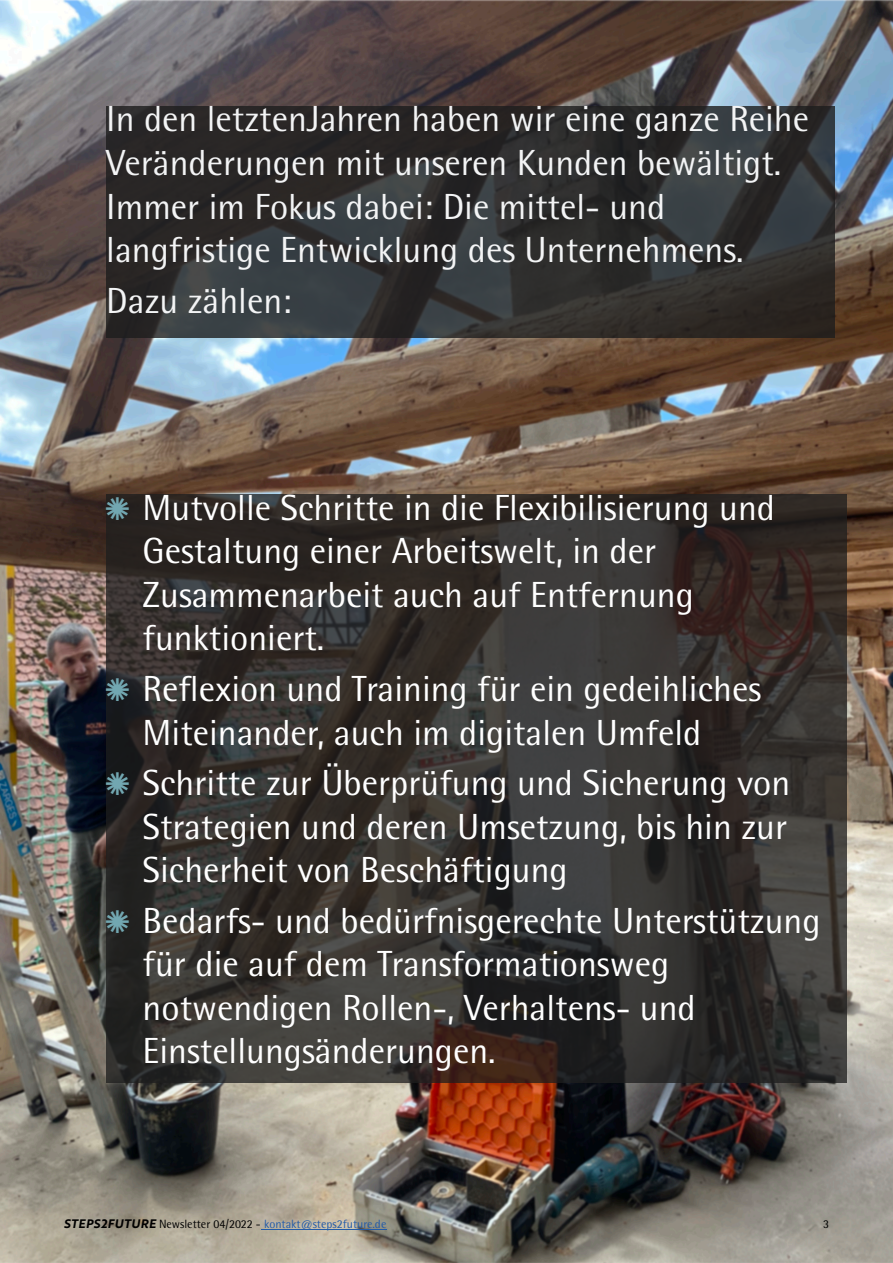
<style>
.page{position:relative;width:893px;height:1263px;background:#fff}
.page>*{position:absolute;margin:0;border:0;box-sizing:border-box;transform-origin:0 0}
.t1{font:36.3px/43.7px "AT Rotis Semi Sans";color:#fff}
.t2{font:36.3px/43.7px "AT Rotis Semi Sans";color:#f3f4f5}
.t3{font:12px "Rotis Semi Sans Hel";color:#235ba8}
.t4{font:12px "Rotis Semi Sans Hel";color:#000}
.s1{font-family:"Brother 1816 Bold Italic";color:#000}
.s2{color:#000}
</style>
<div class="page">
<img style="left:0;top:0;width:893px;height:1263px">
<hr style="left:261px;top:1229px;width:125px;height:1px;background:#235ba8">
<div style="left:106px;top:106px;width:729px;height:232px;background:#1d1d1d;opacity:.8"></div>
<div style="left:106px;top:494px;width:740px;height:589px;background:#1e1e1e;opacity:.77"></div>
<svg style="left:106px;top:496px;width:23px;height:24px"></svg>
<svg style="left:106px;top:678px;width:23px;height:23px"></svg>
<svg style="left:106px;top:772px;width:23px;height:23px"></svg>
<svg style="left:106px;top:909px;width:23px;height:23px"></svg>
<p class="t2" style="left:106px;top:101px;width:704px">In den letztenJahren haben wir eine ganze Reihe Veränderungen mit unseren Kunden bewältigt.<br>Immer im Fokus dabei: Die mittel- und langfristige Entwicklung des Unternehmens.</p>
<p class="t2" style="left:106px;top:282px;width:187px">Dazu zählen:</p>
<p class="t1" style="left:143px;top:489px;width:634px">Mutvolle Schritte in die Flexibilisierung und Gestaltung einer Arbeitswelt, in der Zusammenarbeit auch auf Entfernung funktioniert.</p>
<p class="t1" style="left:143px;top:670px;width:620px">Reflexion und Training für ein gedeihliches<br>Miteinander, auch im digitalen Umfeld</p>
<p class="t1" style="left:143px;top:764px;width:649px;text-align:justify">Schritte zur Überprüfung und Sicherung von Strategien und deren Umsetzung, bis hin zur Sicherheit von Beschäftigung</p>
<p class="t1" style="left:143px;top:902px;width:679px">Bedarfs- und bedürfnisgerechte Unterstützung für die auf dem Transformationsweg notwendigen Rollen-, Verhaltens- und Einstellungsänderungen.</p>
<p class="t3" style="left:64px;top:1219px;width:324px"><span class="s1">STEPS2FUTURE</span> <span class="s2">Newsletter 04/2022 -</span> kontakt@steps2future.de</p>
<p class="t4" style="left:823px;top:1219px;width:8px">3</p>
</div>
